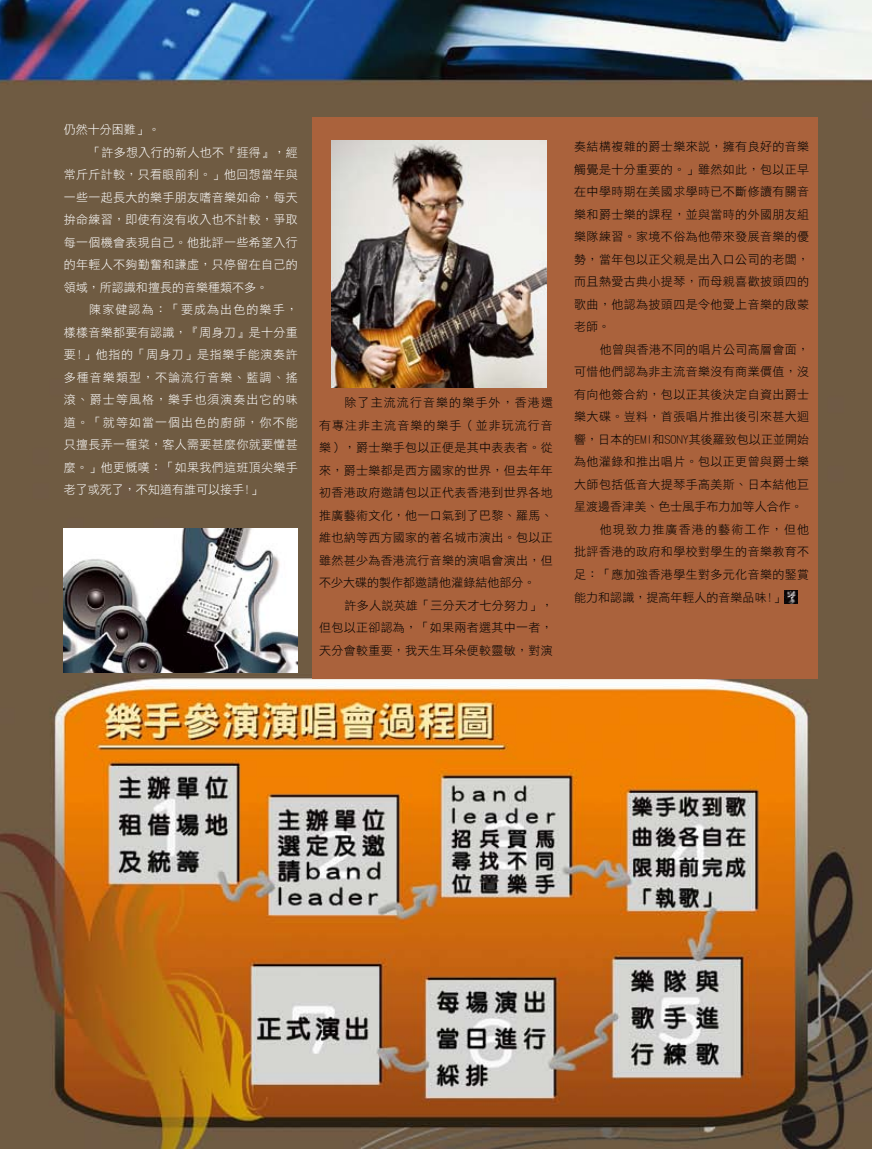
<style>
.page{position:relative;width:872px;height:1149px;background:#fff}
.page>*{position:absolute;margin:0;border:0;box-sizing:border-box;transform-origin:0 0}
.t1{font:12px/22.5px "DF Hei Lt HK BF";letter-spacing:.03em;color:#000;text-align:justify}
.t2{font:12px "DF Hei Lt HK BF";letter-spacing:.025em;color:#fff}
.t3{font:12px "DF Hei Lt HK BF";letter-spacing:.085em;color:#fff}
.t4{font:12px "DF Hei Lt HK BF";color:#000}
.t5{font:12px "DF Hei Lt HK BF";color:#fff}
.t6{font:12px "DF Hei Lt HK BF";letter-spacing:.005em;color:#000}
.t7{font:12px "DF Hei Lt HK BF";letter-spacing:.055em;color:#fff}
.t8{font:12px "DF Hei Lt HK BF";letter-spacing:.09em;color:#fff}
.t9{font:12px "DF Hei Lt HK BF";letter-spacing:.095em;color:#000}
</style>
<div class="page">
<img style="left:0;top:0;width:872px;height:1148px">
<div style="left:313px;top:117px;width:504px;height:561px;background:#aa623c"></div>
<img style="left:332px;top:141px;width:214px;height:246px">
<svg style="left:784px;top:590px;width:13px;height:13px"></svg>
<img style="left:64px;top:528px;width:234px;height:144px">
<p class="t2" style="left:64px;top:123px;width:98px">仍然十分困難」。</p>
<p class="t2" style="left:89px;top:146px;width:210px">「許多想入行的新人也不『捱得』，經</p>
<p class="t2" style="left:64px;top:168px;width:235px">常斤斤計較，只看眼前利。」他回想當年與</p>
<p class="t2" style="left:64px;top:191px;width:235px">一些一起長大的樂手朋友嗜音樂如命，每天</p>
<p class="t2" style="left:64px;top:213px;width:235px">拚命練習，即使有沒有收入也不計較，爭取</p>
<p class="t2" style="left:64px;top:236px;width:235px">每一個機會表現自己。他批評一些希望入行</p>
<p class="t2" style="left:64px;top:258px;width:235px">的年輕人不夠勤奮和謙虛，只停留在自己的</p>
<p class="t5" style="left:64px;top:281px;width:206px">領域，所認識和擅長的音樂種類不多。</p>
<p class="t8" style="left:89px;top:303px;width:210px">陳家健認為：「要成為出色的樂手，</p>
<p class="t2" style="left:64px;top:326px;width:235px">樣樣音樂都要有認識，『周身刀』是十分重</p>
<p class="t7" style="left:64px;top:348px;width:235px">要!」他指的「周身刀」是指樂手能演奏許</p>
<p class="t3" style="left:64px;top:371px;width:235px">多種音樂類型，不論流行音樂、藍調、搖</p>
<p class="t3" style="left:64px;top:393px;width:235px">滾、爵士等風格，樂手也須演奏出它的味</p>
<p class="t3" style="left:64px;top:416px;width:235px">道。「就等如當一個出色的廚師，你不能</p>
<p class="t2" style="left:64px;top:438px;width:235px">只擅長弄一種菜，客人需要甚麼你就要懂甚</p>
<p class="t2" style="left:64px;top:461px;width:235px">麼。」他更慨嘆：「如果我們這班頂尖樂手</p>
<p class="t5" style="left:64px;top:483px;width:200px">老了或死了，不知道有誰可以接手!」</p>
<p class="t1" style="left:319px;top:391px;width:235px;text-indent:26px">除了主流流行音樂的樂手外，香港還有專注非主流音樂的樂手（並非玩流行音樂），爵士樂手包以正便是其中表表者。從來，爵士樂都是西方國家的世界，但去年年初香港政府邀請包以正代表香港到世界各地推廣藝術文化，他一口氣到了巴黎、羅馬、維也納等西方國家的著名城市演出。包以正雖然甚少為香港流行音樂的演唱會演出，但不少大碟的製作都邀請他灌錄結他部分。</p>
<p class="t1" style="left:319px;top:593px;width:235px;text-indent:26px">許多人說英雄「三分天才七分努力」，但包以正卻認為，「如果兩者選其中一者，天分會較重要，我天生耳朵便較靈敏，對演</p>
<p class="t1" style="left:574px;top:135px;width:236px">奏結構複雜的爵士樂來說，擁有良好的音樂觸覺是十分重要的。」雖然如此，包以正早在中學時期在美國求學時已不斷修讀有關音樂和爵士樂的課程，並與當時的外國朋友組樂隊練習。家境不俗為他帶來發展音樂的優勢，當年包以正父親是出入口公司的老闆，而且熱愛古典小提琴，而母親喜歡披頭四的歌曲，他認為披頭四是令他愛上音樂的啟蒙老師。</p>
<p class="t1" style="left:600px;top:338px;width:211px">他曾與香港不同的唱片公司高層會面，</p>
<p class="t1" style="left:574px;top:360px;width:236px">可惜他們認為非主流音樂沒有商業價值，沒</p>
<p class="t1" style="left:574px;top:383px;width:236px">有向他簽合約，包以正其後決定自資出爵士</p>
<p class="t1" style="left:574px;top:405px;width:236px">樂大碟。豈料，首張唱片推出後引來甚大迴</p>
<p class="t6" style="left:574px;top:433px;width:236px">響，日本的EMI和SONY其後羅致包以正並開始</p>
<p class="t1" style="left:574px;top:450px;width:236px">為他灌錄和推出唱片。包以正更曾與爵士樂</p>
<p class="t1" style="left:574px;top:473px;width:236px">大師包括低音大提琴手高美斯、日本結他巨</p>
<p class="t4" style="left:574px;top:500px;width:230px">星渡邊香津美、色士風手布力加等人合作。</p>
<p class="t9" style="left:600px;top:523px;width:211px">他現致力推廣香港的藝術工作，但他</p>
<p class="t1" style="left:574px;top:540px;width:236px">批評香港的政府和學校對學生的音樂教育不</p>
<p class="t1" style="left:574px;top:563px;width:236px">足：「應加強香港學生對多元化音樂的鋻賞</p>
<p class="t4" style="left:574px;top:591px;width:212px">能力和認識，提高年輕人的音樂品味!」</p>
</div>
